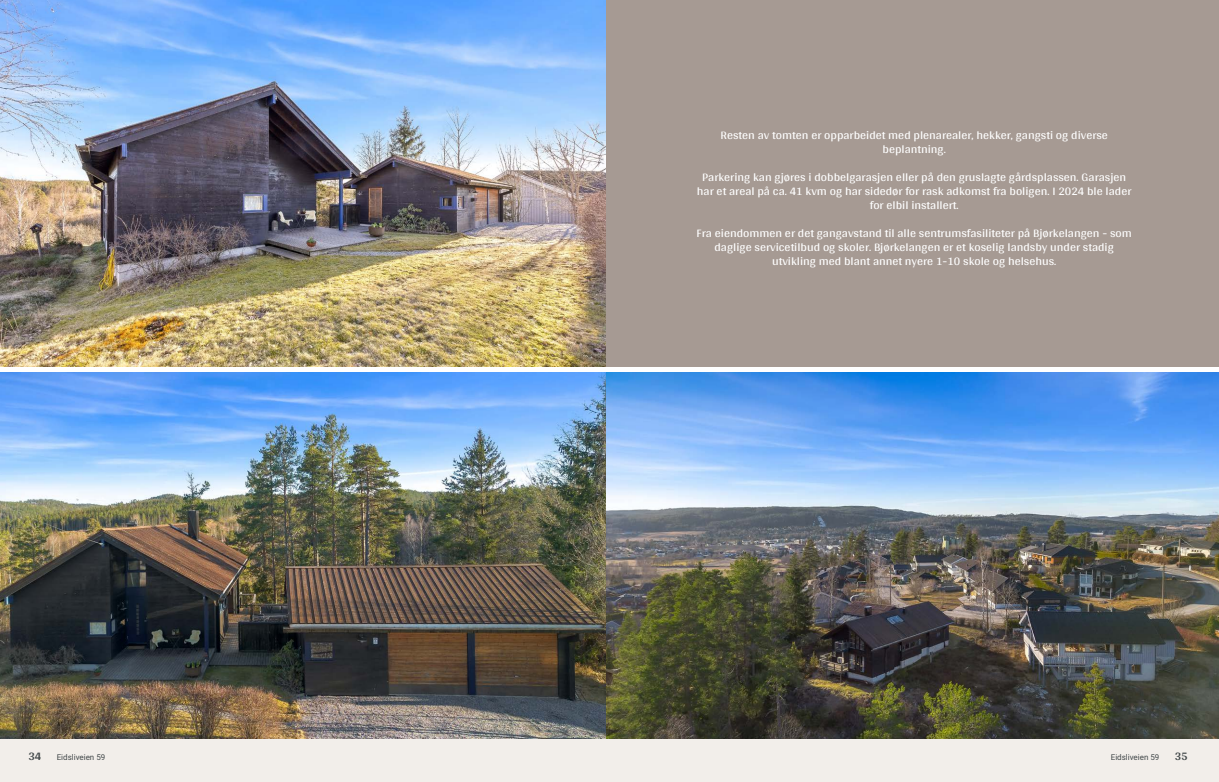
<style>
.page{position:relative;width:1219px;height:782px;background:#fff}
.page>*{position:absolute;margin:0;border:0;box-sizing:border-box;transform-origin:0 0}
.t1{font:12px/14px "Arya";color:#fff;text-align:center}
.t2{font:700 12px "Arya";color:#414749}
.t3{font:8px "Roboto Vitec";color:#414749}
</style>
<div class="page">
<img style="left:0;top:0;width:607px;height:367px">
<img style="left:0;top:372px;width:607px;height:367px">
<div style="left:0;top:739px;width:612px;height:42px;background:#f2eeea"></div>
<img style="left:607px;top:372px;width:612px;height:367px">
<div style="left:607px;top:739px;width:612px;height:42px;background:#f2eeea"></div>
<div style="left:607px;top:0;width:612px;height:367px;background:#a69a93"></div>
<p class="t1" style="left:720px;top:128px;width:389px">Resten av tomten er opparbeidet med plenarealer, hekker, gangsti og diverse beplantning.</p>
<p class="t1" style="left:697px;top:170px;width:436px">Parkering kan gjøres i dobbelgarasjen eller på den gruslagte gårdsplassen. Garasjen har et areal på ca. 41 kvm og har sidedør for rask adkomst fra boligen. I 2024 ble lader for elbil installert.</p>
<p class="t1" style="left:697px;top:226px;width:437px">Fra eiendommen er det gangavstand til alle sentrumsfasiliteter på Bjørkelangen ‑ som daglige servicetilbud og skoler. Bjørkelangen er et koselig landsby under stadig utvikling med blant annet nyere 1‑10 skole og helsehus.</p>
<p class="t2" style="left:28px;top:749px;width:15px">34</p>
<p class="t3" style="left:57px;top:751px;width:50px">Eidsliveien 59</p>
<p class="t3" style="left:1111px;top:751px;width:50px">Eidsliveien 59</p>
<p class="t2" style="left:1175px;top:749px;width:15px">35</p>
</div>
